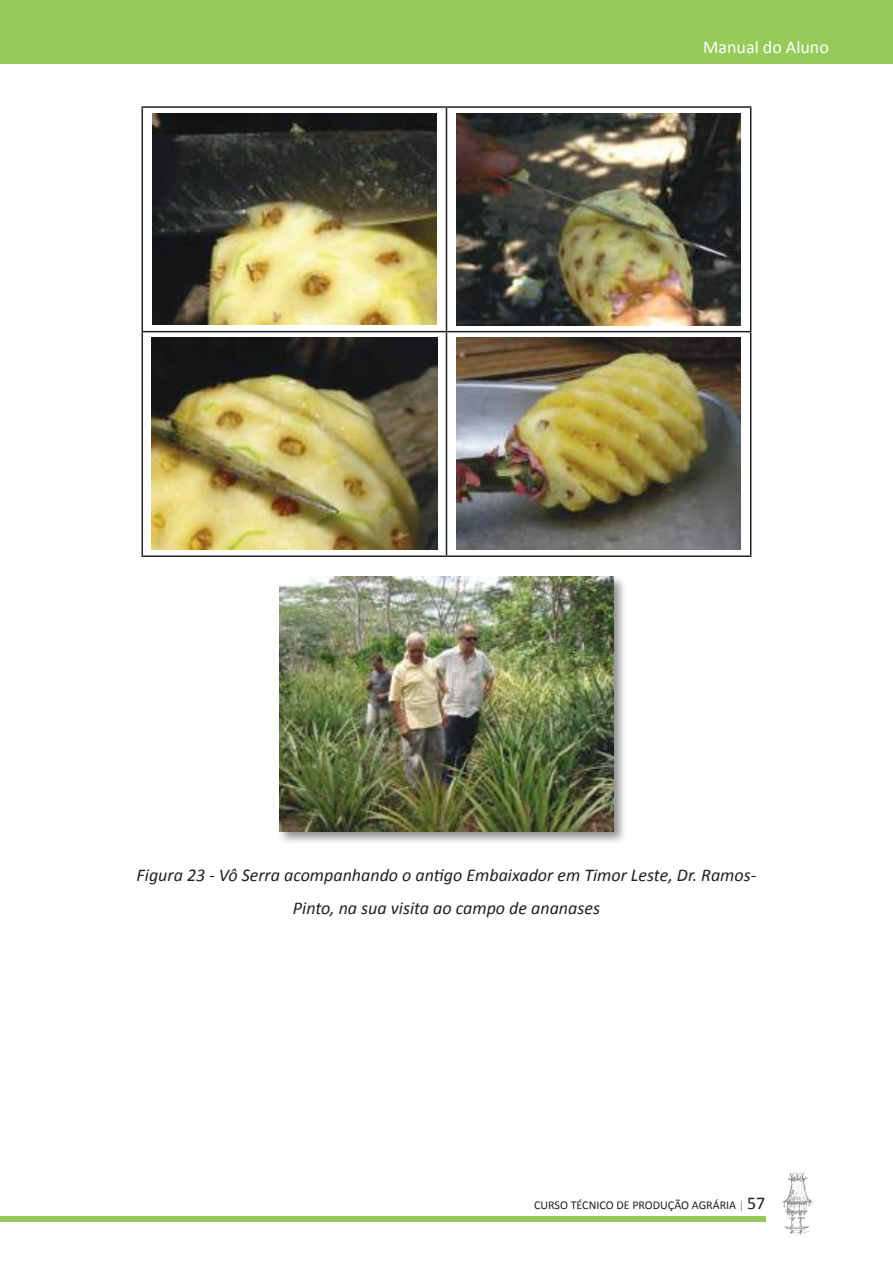
<style>
.page{position:relative;width:893px;height:1263px;background:#fff}
.page>*{position:absolute;margin:0;border:0;box-sizing:border-box;transform-origin:0 0}
.t1{font:italic 18px/33px "Calibri";color:#241f1f;text-align:center}
.t2{font:18px "Calibri";color:#fff}
.t3{font:12px "Calibri";color:#241f1f}
.s1{color:#919193}
.s2{font-size:18px}
</style>
<div class="page">
<div style="left:0;top:1216px;width:765px;height:5px;background:#97cb59"></div>
<div style="left:0;top:0;width:893px;height:64px;background:#97cb59"></div>
<svg style="left:783px;top:1171px;width:30px;height:64px"></svg>
<hr style="left:142px;top:106px;width:304px;height:2px;background:#241f1f">
<hr style="left:142px;top:108px;width:1px;height:223px;background:#241f1f">
<hr style="left:446px;top:106px;width:305px;height:2px;background:#241f1f">
<hr style="left:446px;top:108px;width:1px;height:223px;background:#241f1f">
<hr style="left:750px;top:108px;width:1px;height:223px;background:#241f1f">
<hr style="left:142px;top:331px;width:304px;height:1px;background:#241f1f">
<hr style="left:142px;top:332px;width:1px;height:223px;background:#241f1f">
<hr style="left:446px;top:331px;width:305px;height:1px;background:#241f1f">
<hr style="left:446px;top:332px;width:1px;height:223px;background:#241f1f">
<hr style="left:750px;top:332px;width:1px;height:223px;background:#241f1f">
<hr style="left:142px;top:555px;width:304px;height:2px;background:#241f1f">
<hr style="left:446px;top:555px;width:305px;height:2px;background:#241f1f">
<img style="left:152px;top:113px;width:284px;height:212px">
<img style="left:457px;top:113px;width:283px;height:213px">
<img style="left:152px;top:338px;width:285px;height:211px">
<img style="left:456px;top:338px;width:285px;height:211px">
<div style="left:277px;top:574px;width:351px;height:272px;background:#241f1f;opacity:.5"></div>
<img style="left:279px;top:576px;width:334px;height:255px">
<p class="t2" style="left:703px;top:36px;width:127px">Manual do Aluno</p>
<p class="t1" style="left:137px;top:858px;width:621px">Figura 23 - Vô Serra acompanhando o antigo Embaixador em Timor Leste, Dr. Ramos-<br>Pinto, na sua visita ao campo de ananases</p>
<p class="t3" style="left:534px;top:1198px;width:233px">CURSO TÉCNICO DE PRODUÇÃO AGRÁRIA <span class="s1">|</span> <span class="s2">57</span></p>
</div>
